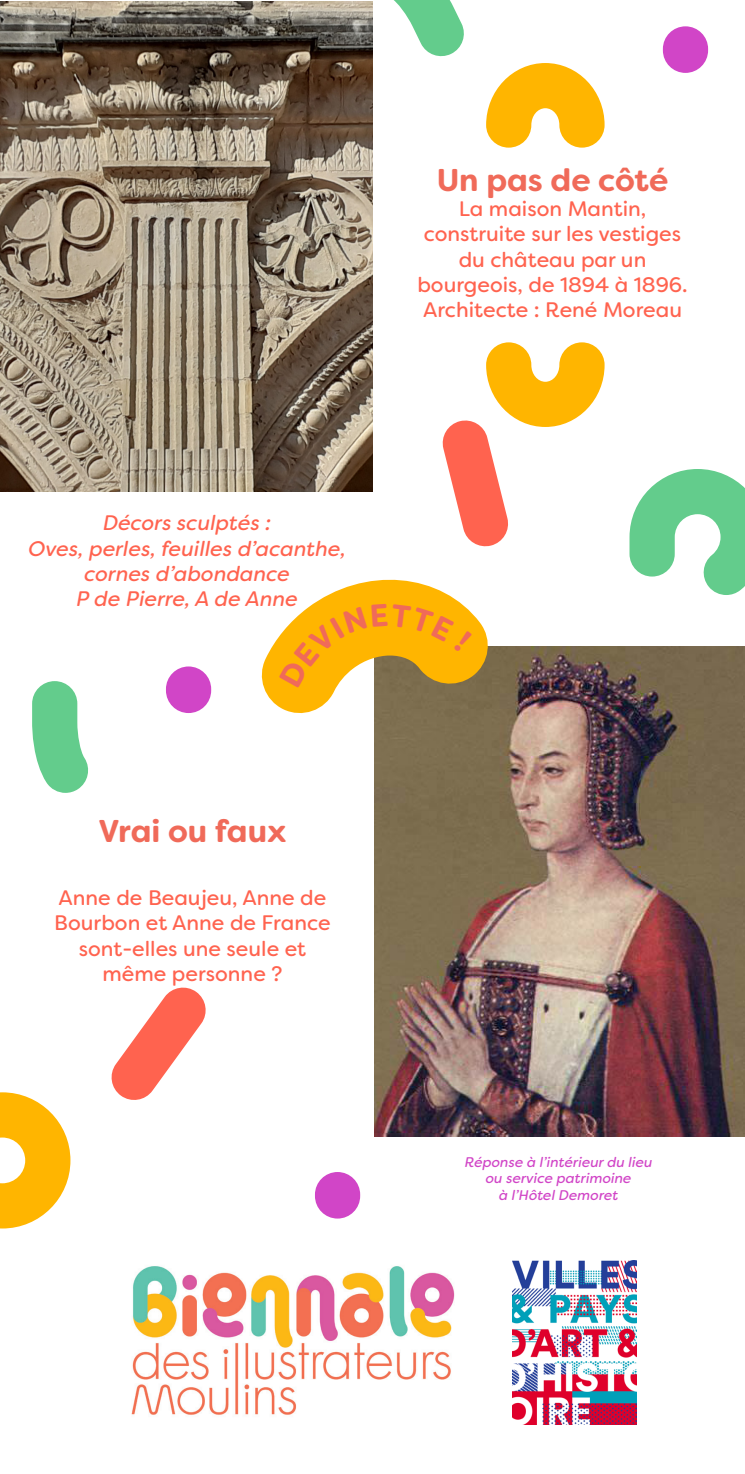
<style>
.page{position:relative;width:745px;height:1474px;background:#fff}
.page>*{position:absolute;margin:0;border:0;box-sizing:border-box;transform-origin:0 0}
.t1{font:700 31.5px "Filson Soft";color:#f06a59}
.t2{font:21px/25.2px "Filson Soft";color:#ff634f;text-align:center}
.t3{font:italic 21px "Filson Soft";color:#ff634f}
.t4{font:italic 14px "Filson Soft";color:#d145c7}
</style>
<div class="page">
<img style="left:0;top:2px;width:372px;height:490px">
<img style="left:131px;top:1266px;width:324px;height:149px">
<img style="left:512px;top:1260px;width:124px;height:164px">
<img style="left:374px;top:646px;width:370px;height:490px">
<svg style="left:629px;top:469px;width:115px;height:126px"></svg>
<svg style="left:0;top:1092px;width:70px;height:136px"></svg>
<svg style="left:32px;top:681px;width:56px;height:112px"></svg>
<svg style="left:111px;top:987px;width:95px;height:113px"></svg>
<div style="left:166px;top:666px;width:45px;height:47px;background:#d145c7;border-radius:23px"></div>
<div style="left:662px;top:26px;width:45px;height:47px;background:#d145c7;border-radius:23px"></div>
<svg style="left:394px;top:0;width:70px;height:57px"></svg>
<svg style="left:442px;top:342px;width:162px;height:205px"></svg>
<svg style="left:486px;top:63px;width:118px;height:85px"></svg>
<div style="left:315px;top:1171px;width:45px;height:47px;background:#d145c7;border-radius:23px"></div>
<svg style="left:261px;top:579px;width:231px;height:139px"></svg>
<p class="t1" style="left:436px;top:160px;width:233px">Un pas de côté</p>
<p class="t2" style="left:458px;top:196px;width:189px">La maison Mantin,</p>
<p class="t2" style="left:423px;top:221px;width:259px">construite sur les vestiges du château par un</p>
<p class="t2" style="left:417px;top:272px;width:272px;text-align:left">bourgeois, de 1894 à 1896.<br>Architecte : René Moreau</p>
<p class="t3" style="left:103px;top:509px;width:170px">Décors sculptés :</p>
<p class="t3" style="left:28px;top:535px;width:319px">Oves, perles, feuilles d’acanthe,</p>
<p class="t3" style="left:84px;top:560px;width:207px">cornes d’abondance</p>
<p class="t3" style="left:76px;top:585px;width:223px">P de Pierre, A de Anne</p>
<p class="t1" style="left:98px;top:810px;width:189px">Vrai ou faux</p>
<p class="t2" style="left:58px;top:885px;width:269px">Anne de Beaujeu, Anne de</p>
<p class="t2" style="left:54px;top:910px;width:277px">Bourbon et Anne de France</p>
<p class="t2" style="left:79px;top:935px;width:228px">sont-elles une seule et même personne ?</p>
<p class="t4" style="left:464px;top:1152px;width:189px">Réponse à l’intérieur du lieu</p>
<p class="t4" style="left:485px;top:1169px;width:147px">ou service patrimoine</p>
<p class="t4" style="left:499px;top:1186px;width:121px">à l’Hôtel Demoret</p>
</div>
